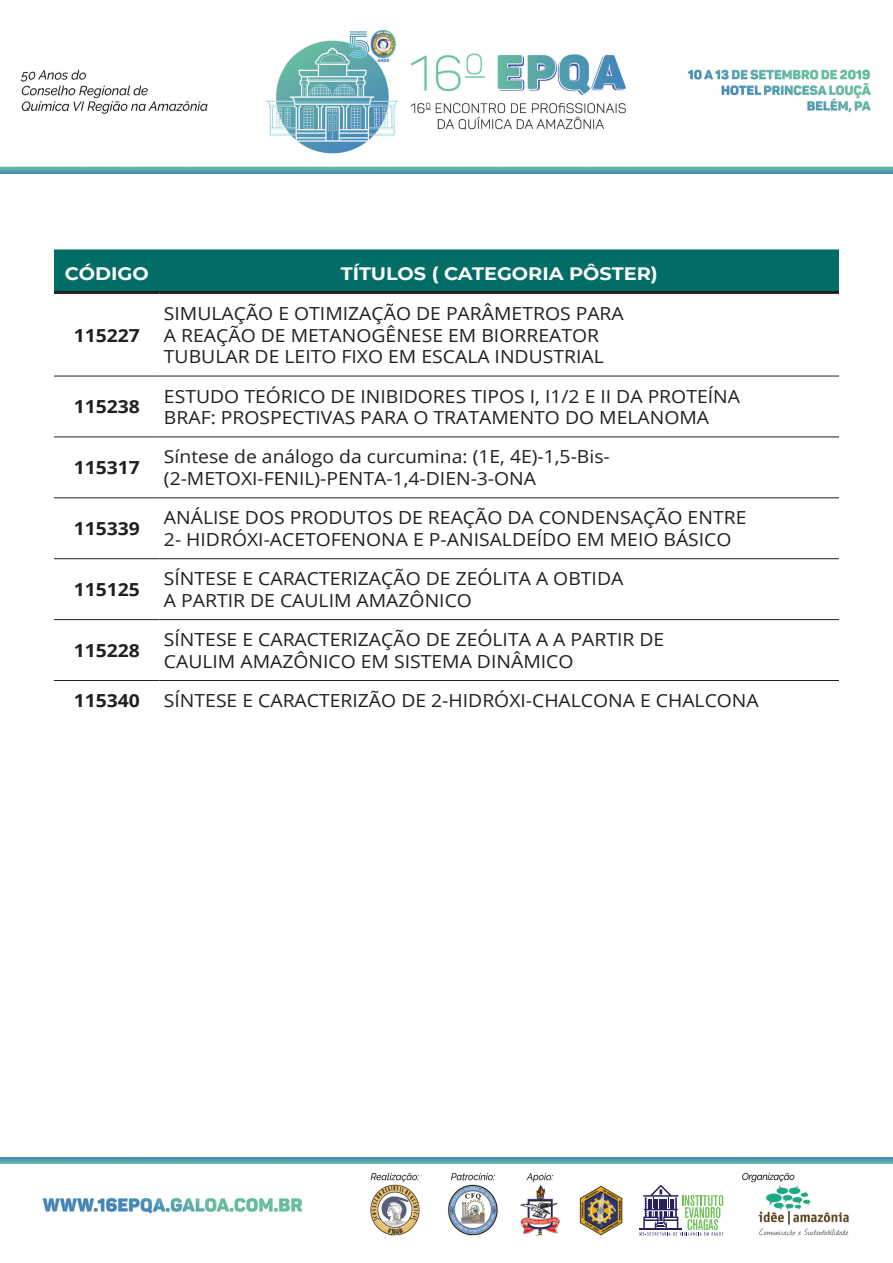
<style>
.page{position:relative;width:893px;height:1263px;background:#fff}
.page>*{position:absolute;margin:0;border:0;box-sizing:border-box;transform-origin:0 0}
.t1{font:18px/21.6px "Open Sans";color:#231f20;scale:1.07 1}
.t2{font:700 18px "Open Sans";color:#231f20;scale:1.07 1}
.t3{font:700 18px "Montserrat";color:#fff;scale:1.07 1}
</style>
<div class="page">
<img style="left:0;top:30px;width:893px;height:144px">
<img style="left:0;top:1157px;width:893px;height:57px">
<div style="left:372px;top:1167px;width:513px;height:85px;background:#fff"></div>
<img style="left:740px;top:1166px;width:121px;height:71px">
<img style="left:366px;top:1166px;width:259px;height:70px">
<svg style="left:639px;top:1184px;width:84px;height:51px"></svg>
<div style="left:54px;top:249px;width:785px;height:42px;background:#016d64"></div>
<hr style="left:54px;top:376px;width:106px;height:1px;background:#231f20">
<hr style="left:160px;top:376px;width:679px;height:1px;background:#231f20">
<hr style="left:54px;top:437px;width:106px;height:1px;background:#231f20">
<hr style="left:160px;top:437px;width:679px;height:1px;background:#231f20">
<hr style="left:54px;top:497px;width:106px;height:1px;background:#231f20">
<hr style="left:160px;top:497px;width:679px;height:1px;background:#231f20">
<hr style="left:54px;top:558px;width:106px;height:1px;background:#231f20">
<hr style="left:160px;top:558px;width:679px;height:1px;background:#231f20">
<hr style="left:54px;top:619px;width:106px;height:1px;background:#231f20">
<hr style="left:160px;top:619px;width:679px;height:1px;background:#231f20">
<hr style="left:54px;top:680px;width:106px;height:1px;background:#231f20">
<hr style="left:160px;top:680px;width:679px;height:1px;background:#231f20">
<hr style="left:54px;top:291px;width:106px;height:3px;background:#231f20">
<hr style="left:160px;top:291px;width:679px;height:3px;background:#231f20">
<p class="t3" style="left:65px;top:260px;width:80px">CÓDIGO</p>
<p class="t3" style="left:341px;top:260px;width:298px">TÍTULOS ( CATEGORIA PÔSTER)</p>
<p class="t2" style="left:74px;top:322px;width:63px">115227</p>
<p class="t2" style="left:74px;top:394px;width:63px">115238</p>
<p class="t1" style="left:164px;top:302px;width:431px">SIMULAÇÃO E OTIMIZAÇÃO DE PARÂMETROS PARA<br>A REAÇÃO DE METANOGÊNESE EM BIORREATOR<br>TUBULAR DE LEITO FIXO EM ESCALA INDUSTRIAL</p>
<p class="t1" style="left:164px;top:385px;width:540px">ESTUDO TEÓRICO DE INIBIDORES TIPOS I, I1/2 E II DA PROTEÍNA<br>BRAF: PROSPECTIVAS PARA O TRATAMENTO DO MELANOMA</p>
<p class="t2" style="left:74px;top:455px;width:63px">115317</p>
<p class="t1" style="left:164px;top:446px;width:418px">Síntese de análogo da curcumina: (1E, 4E)-1,5-Bis-(2-METOXI-FENIL)-PENTA-1,4-DIEN-3-ONA</p>
<p class="t2" style="left:74px;top:516px;width:63px">115339</p>
<p class="t1" style="left:164px;top:506px;width:546px">ANÁLISE DOS PRODUTOS DE REAÇÃO DA CONDENSAÇÃO ENTRE<br>2- HIDRÓXI-ACETOFENONA E P-ANISALDEÍDO EM MEIO BÁSICO</p>
<p class="t2" style="left:74px;top:577px;width:63px">115125</p>
<p class="t2" style="left:74px;top:638px;width:63px">115228</p>
<p class="t1" style="left:164px;top:567px;width:431px">SÍNTESE E CARACTERIZAÇÃO DE ZEÓLITA A OBTIDA<br>A PARTIR DE CAULIM AMAZÔNICO</p>
<p class="t1" style="left:164px;top:628px;width:469px">SÍNTESE E CARACTERIZAÇÃO DE ZEÓLITA A A PARTIR DE<br>CAULIM AMAZÔNICO EM SISTEMA DINÂMICO</p>
<p class="t2" style="left:74px;top:688px;width:63px">115340</p>
<p class="t1" style="left:164px;top:689px;width:557px">SÍNTESE E CARACTERIZÃO DE 2-HIDRÓXI-CHALCONA E CHALCONA</p>
</div>
